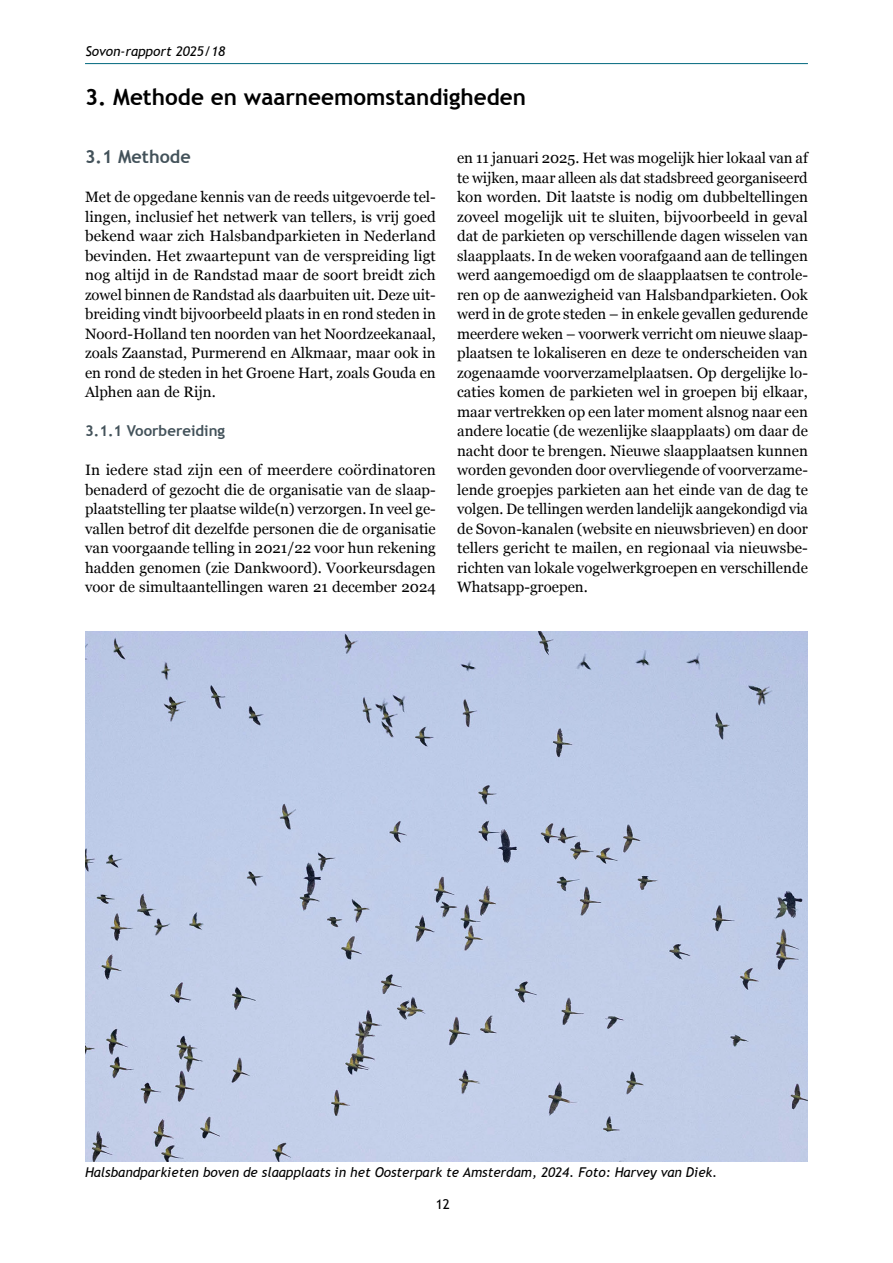
<style>
.page{position:relative;width:893px;height:1263px;background:#fff}
.page>*{position:absolute;margin:0;border:0;box-sizing:border-box;transform-origin:0 0}
.hoofdstuktitel{font:700 22.5px "Trebuchet MS";color:#000}
.paragraaf{font:700 18px "Trebuchet MS";color:#43525a}
.hoofdtekst{font:15px/19.5px "Georgia";color:#000;text-align:justify}
.sub{font:700 15px "Trebuchet MS";color:#43525a}
.bij-opschrift{font:italic 13.5px "Trebuchet MS";color:#000}
.t1{font:13.5px "Trebuchet MS";color:#000}
</style>
<div class="page">
<hr style="left:85px;top:63px;width:723px;height:1px;background:#00677d">
<div style="left:85px;top:631px;width:723px;height:530px;background:#bfcce8"></div>
<p class="bij-opschrift" style="left:85px;top:44px;width:141px">Sovon-rapport 2025/18</p>
<h1 class="hoofdstuktitel" style="left:85px;top:82px;width:442px">3. Methode en waarneemomstandigheden</h1>
<h2 class="paragraaf" style="left:85px;top:145px;width:107px">3.1 Methode</h2>
<p class="hoofdtekst" style="left:85px;top:186px;width:352px">Met de opgedane kennis van de reeds uitgevoerde tel&shy;lingen, inclusief het netwerk van tellers, is vrij goed bekend waar zich Halsbandparkieten in Nederland bevinden. Het zwaartepunt van de verspreiding ligt nog altijd in de Randstad maar de soort breidt zich zowel binnen de Randstad als daarbuiten uit. Deze uit&shy;breiding vindt bijvoorbeeld plaats in en rond steden in Noord-Holland ten noorden van het Noordzeekanaal, zoals Zaanstad, Purmerend en Alkmaar, maar ook in en rond de steden in het Groene Hart, zoals Gouda en Alphen aan de Rijn.</p>
<h3 class="sub" style="left:85px;top:421px;width:142px">3.1.1 Voorbereiding</h3>
<p class="hoofdtekst" style="left:85px;top:459px;width:352px">In iedere stad zijn een of meerdere coördinatoren benaderd of gezocht die de organisatie van de slaap&shy;plaatstelling ter plaatse wilde(n) verzorgen. In veel ge&shy;vallen betrof dit dezelfde personen die de organisatie van voorgaande telling in 2021/22 voor hun rekening hadden genomen (zie Dankwoord). Voorkeursdagen voor de simultaantellingen waren 21 december 2024</p>
<p class="hoofdtekst" style="left:457px;top:147px;width:352px">en 11 januari 2025. Het was mogelijk hier lokaal van af te wijken, maar alleen als dat stadsbreed georganiseerd kon worden. Dit laatste is nodig om dubbeltellingen zoveel mogelijk uit te sluiten, bijvoorbeeld in geval dat de parkieten op verschillende dagen wisselen van slaapplaats. In de weken voorafgaand aan de tellingen werd aangemoedigd om de slaapplaatsen te controle&shy;ren op de aanwezigheid van Halsbandparkieten. Ook werd in de grote steden – in enkele gevallen gedurende meerdere weken – voorwerk verricht om nieuwe slaap&shy;plaatsen te lokaliseren en deze te onderscheiden van zogenaamde voorverzamelplaatsen. Op dergelijke lo&shy;caties komen de parkieten wel in groepen bij elkaar, maar vertrekken op een later moment alsnog naar een andere locatie (de wezenlijke slaapplaats) om daar de nacht door te brengen. Nieuwe slaapplaatsen kunnen worden gevonden door overvliegende of voorverzame&shy;lende groepjes parkieten aan het einde van de dag te volgen. De tellingen werden landelijk aangekondigd via de Sovon-kanalen (website en nieuwsbrieven) en door tellers gericht te mailen, en regionaal via nieuwsbe&shy;richten van lokale vogelwerkgroepen en verschillende Whatsapp-groepen.</p>
<p class="bij-opschrift" style="left:85px;top:1164px;width:634px">Halsbandparkieten boven de slaapplaats in het Oosterpark te Amsterdam, 2024. Foto: Harvey van Diek.</p>
<p class="t1" style="left:436px;top:1196px;width:16px">12</p>
</div>
